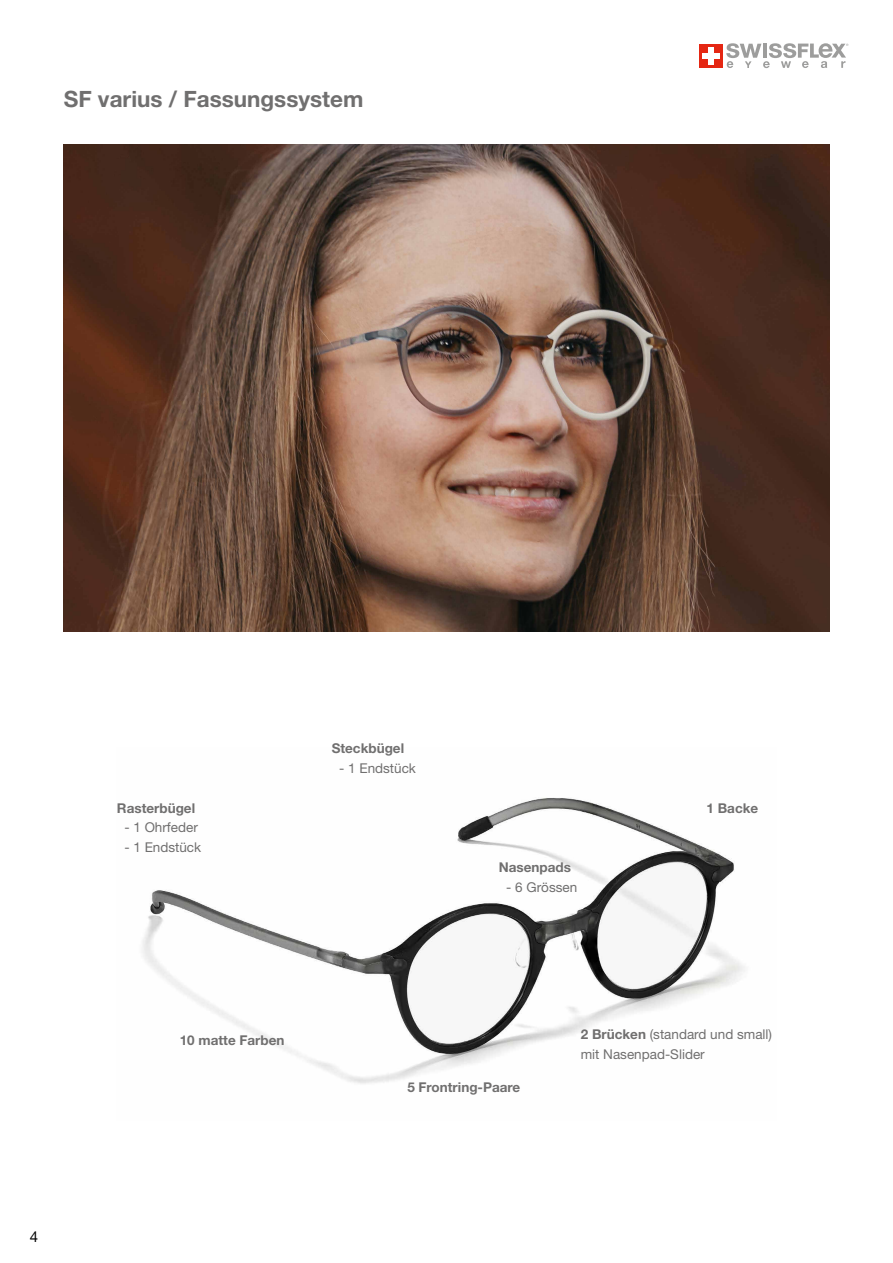
<style>
.page{position:relative;width:893px;height:1263px;background:#fff}
.page>*{position:absolute;margin:0;border:0;box-sizing:border-box;transform-origin:0 0}
.t1{font:700 22.5px "Helvetica Neue";color:#706f6f}
.t2{font:15px "Helvetica Neue";color:#000}
.t3{font:13.5px/19.5px "Helvetica Neue";color:#706f6f}
.t4{font:700 13.5px "Helvetica Neue";color:#706f6f}
.s1{font-weight:700}
</style>
<div class="page">
<img style="left:142px;top:798px;width:603px;height:286px">
<img style="left:64px;top:145px;width:765px;height:486px">
<div style="left:699px;top:44px;width:24px;height:24px;background:#e52713"></div>
<div style="left:708px;top:47px;width:6px;height:17px;background:#fff"></div>
<div style="left:702px;top:53px;width:17px;height:6px;background:#fff"></div>
<svg style="left:726px;top:43px;width:122px;height:25px"></svg>
<h1 class="t1" style="left:64px;top:81px;width:301px">SF varius / Fassungssystem</h1>
<p class="t2" style="left:30px;top:1225px;width:10px">4</p>
<p class="t4" style="left:117px;top:797px;width:80px">Rasterbügel</p>
<p class="t3" style="left:124px;top:818px;width:75px">- 1 Ohrfeder</p>
<p class="t3" style="left:124px;top:838px;width:78px">- 1 Endstück</p>
<p class="t4" style="left:332px;top:738px;width:74px">Steckbügel</p>
<p class="t3" style="left:339px;top:759px;width:78px">- 1 Endstück</p>
<p class="t4" style="left:499px;top:857px;width:74px">Nasenpads</p>
<p class="t3" style="left:506px;top:878px;width:73px">- 6 Grössen</p>
<p class="t4" style="left:706px;top:797px;width:53px">1 Backe</p>
<p class="t4" style="left:180px;top:1029px;width:106px">10 matte Farben</p>
<p class="t4" style="left:407px;top:1076px;width:115px">5 Frontring-Paare</p>
<p class="t3" style="left:581px;top:1025px;width:193px"><span class="s1">2 Brücken</span> (standard und small) mit Nasenpad-Slider</p>
</div>
